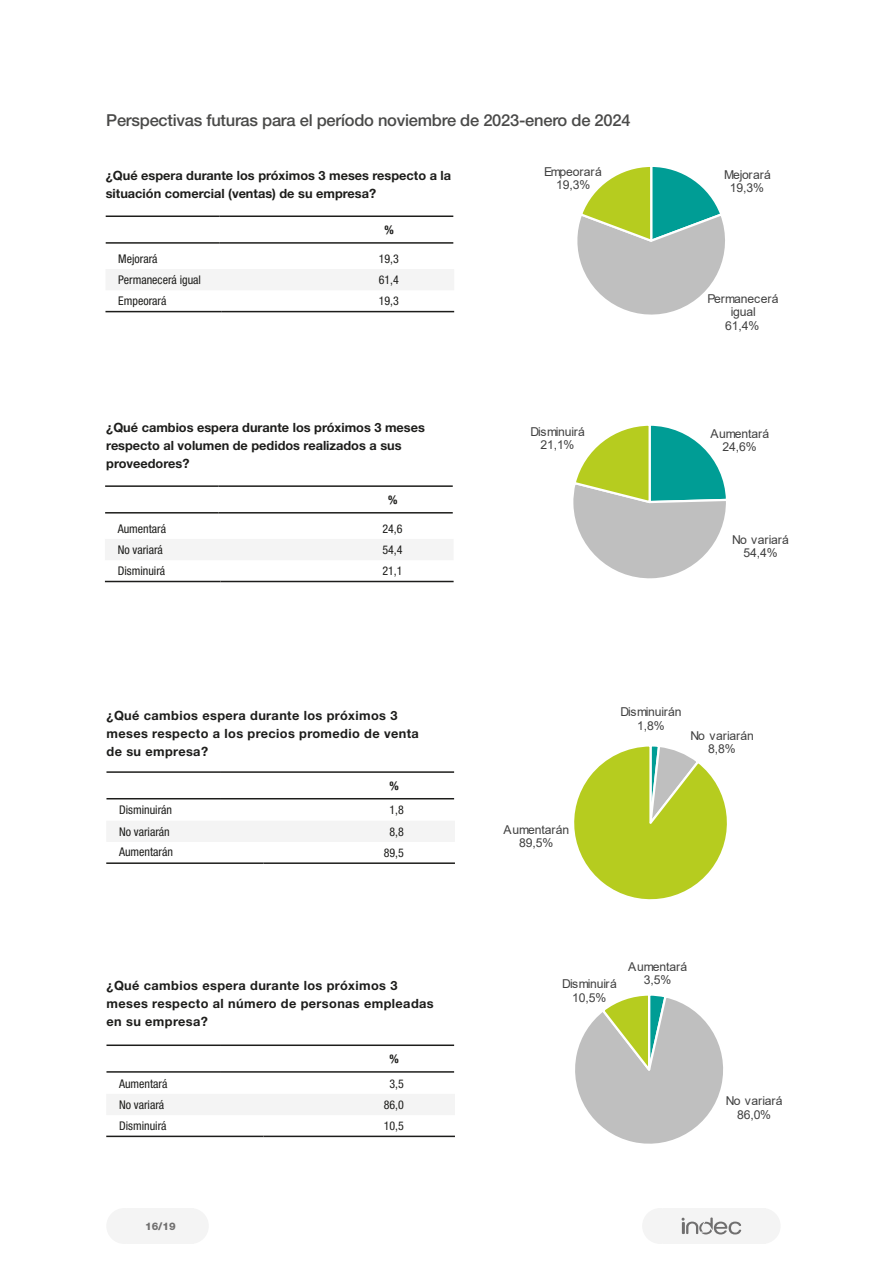
<style>
.page{position:relative;width:893px;height:1263px;background:#fff}
.page>*{position:absolute;margin:0;border:0;box-sizing:border-box;transform-origin:0 0}
.t1{font:500 16.5px "Helvetica Neue LT Std";letter-spacing:-.015em;color:#4a4a49}
.t2{font:700 12.75px/18px "Helvetica Neue LT Std";color:#1d1d1b}
.t3{font:700 12.75px/18px "Helvetica Neue LT Std";letter-spacing:.03em;color:#1d1d1b}
.t4{font:12.15px/13.4px "Arial";letter-spacing:-.01em;color:#404040;text-align:center}
.t5{font:condensed 12px "Helvetica Neue LT Std";color:#1d1d1b}
.t6{font:700 condensed 12px "Helvetica Neue LT Std";color:#1d1d1b}
.t7{font:800 10.5px "Helvetica Neue LT Std";color:#706f6f}
</style>
<div class="page">
<div style="left:642px;top:1208px;width:36px;height:36px;background:#f4f4f4;border-radius:50%"></div>
<div style="left:106px;top:1208px;width:36px;height:36px;background:#f4f4f4;border-radius:50%"></div>
<div style="left:745px;top:1208px;width:36px;height:36px;background:#f4f4f4;border-radius:50%"></div>
<div style="left:173px;top:1208px;width:36px;height:36px;background:#f4f4f4;border-radius:50%"></div>
<div style="left:663px;top:1208px;width:103px;height:36px;background:#f4f4f4"></div>
<div style="left:127px;top:1208px;width:67px;height:36px;background:#f4f4f4"></div>
<svg style="left:682px;top:1217px;width:59px;height:17px"></svg>
<svg style="left:105px;top:216px;width:349px;height:96px"></svg>
<hr style="left:106px;top:215px;width:113px;height:2px;background:#1d1d1b">
<hr style="left:219px;top:215px;width:234px;height:2px;background:#1d1d1b">
<hr style="left:106px;top:242px;width:113px;height:2px;background:#1d1d1b">
<hr style="left:219px;top:242px;width:234px;height:2px;background:#1d1d1b">
<hr style="left:105px;top:581px;width:116px;height:1px;background:#1d1d1b">
<hr style="left:221px;top:581px;width:233px;height:1px;background:#1d1d1b">
<svg style="left:105px;top:513px;width:349px;height:68px"></svg>
<hr style="left:105px;top:485px;width:114px;height:2px;background:#1d1d1b">
<hr style="left:219px;top:485px;width:234px;height:2px;background:#1d1d1b">
<hr style="left:105px;top:512px;width:114px;height:1px;background:#1d1d1b">
<hr style="left:219px;top:512px;width:234px;height:1px;background:#1d1d1b">
<hr style="left:106px;top:862px;width:158px;height:2px;background:#1d1d1b">
<hr style="left:264px;top:862px;width:191px;height:2px;background:#1d1d1b">
<svg style="left:106px;top:772px;width:349px;height:91px"></svg>
<hr style="left:106px;top:771px;width:114px;height:2px;background:#1d1d1b">
<hr style="left:220px;top:771px;width:234px;height:2px;background:#1d1d1b">
<hr style="left:106px;top:798px;width:114px;height:1px;background:#1d1d1b">
<hr style="left:220px;top:798px;width:234px;height:1px;background:#1d1d1b">
<hr style="left:106px;top:1135px;width:158px;height:2px;background:#1d1d1b">
<hr style="left:264px;top:1135px;width:191px;height:2px;background:#1d1d1b">
<svg style="left:106px;top:1045px;width:349px;height:91px"></svg>
<hr style="left:106px;top:1044px;width:114px;height:2px;background:#1d1d1b">
<hr style="left:220px;top:1044px;width:234px;height:2px;background:#1d1d1b">
<hr style="left:106px;top:1071px;width:114px;height:2px;background:#1d1d1b">
<hr style="left:220px;top:1071px;width:234px;height:2px;background:#1d1d1b">
<svg style="left:577px;top:167px;width:148px;height:148px"></svg>
<svg style="left:573px;top:425px;width:153px;height:154px"></svg>
<svg style="left:574px;top:746px;width:153px;height:154px"></svg>
<svg style="left:575px;top:995px;width:148px;height:149px"></svg>
<h1 class="t1" style="left:106px;top:110px;width:526px">Perspectivas futuras para el período noviembre de 2023-enero de 2024</h1>
<p class="t2" style="left:106px;top:166px;width:347px">¿Qué espera durante los próximos 3 meses respecto a la situación comercial (ventas) de su empresa?</p>
<p class="t6" style="left:384px;top:222px;width:11px">%</p>
<p class="t5" style="left:118px;top:252px;width:41px">Mejorará</p>
<p class="t5" style="left:379px;top:252px;width:22px">19,3</p>
<p class="t5" style="left:118px;top:273px;width:84px">Permanecerá igual</p>
<p class="t5" style="left:379px;top:273px;width:22px">61,4</p>
<p class="t5" style="left:118px;top:294px;width:50px">Empeorará</p>
<p class="t5" style="left:379px;top:294px;width:22px">19,3</p>
<p class="t2" style="left:106px;top:418px;width:320px">¿Qué cambios espera durante los próximos 3 meses respecto al volumen de pedidos realizados a sus proveedores?</p>
<p class="t6" style="left:388px;top:492px;width:11px">%</p>
<p class="t5" style="left:118px;top:521px;width:50px">Aumentará</p>
<p class="t5" style="left:382px;top:521px;width:22px">24,6</p>
<p class="t5" style="left:118px;top:543px;width:47px">No variará</p>
<p class="t5" style="left:382px;top:543px;width:22px">54,4</p>
<p class="t5" style="left:118px;top:564px;width:49px">Disminuirá</p>
<p class="t5" style="left:382px;top:564px;width:22px">21,1</p>
<p class="t4" style="left:544px;top:165px;width:59px">Empeorará<br>19,3%</p>
<p class="t4" style="left:530px;top:425px;width:56px">Disminuirá<br>21,1%</p>
<p class="t4" style="left:724px;top:168px;width:48px">Mejorará<br>19,3%</p>
<p class="t4" style="left:707px;top:291px;width:73px;line-height:14px">Permanecerá igual<br>61,4%</p>
<p class="t4" style="left:710px;top:427px;width:60px">Aumentará<br>24,6%</p>
<p class="t4" style="left:732px;top:532px;width:58px">No variará<br>54,4%</p>
<p class="t3" style="left:107px;top:706px;width:314px">¿Qué cambios espera durante los próximos 3 meses respecto a los precios promedio de venta de su empresa?</p>
<p class="t6" style="left:389px;top:778px;width:11px">%</p>
<p class="t5" style="left:119px;top:803px;width:55px">Disminuirán</p>
<p class="t5" style="left:389px;top:803px;width:16px">1,8</p>
<p class="t5" style="left:119px;top:824px;width:52px">No variarán</p>
<p class="t5" style="left:389px;top:824px;width:16px">8,8</p>
<p class="t5" style="left:119px;top:845px;width:55px">Aumentarán</p>
<p class="t5" style="left:384px;top:846px;width:22px">89,5</p>
<p class="t4" style="left:504px;top:823px;width:67px">Aumentarán<br>89,5%</p>
<p class="t4" style="left:620px;top:705px;width:63px">Disminuirán<br>1,8%</p>
<p class="t4" style="left:690px;top:729px;width:65px">No variarán<br>8,8%</p>
<p class="t3" style="left:107px;top:976px;width:329px">¿Qué cambios espera durante los próximos 3 meses respecto al número de personas empleadas en su empresa?</p>
<p class="t6" style="left:389px;top:1051px;width:11px">%</p>
<p class="t5" style="left:119px;top:1076px;width:50px">Aumentará</p>
<p class="t5" style="left:389px;top:1076px;width:16px">3,5</p>
<p class="t5" style="left:119px;top:1097px;width:47px">No variará</p>
<p class="t5" style="left:384px;top:1097px;width:22px">86,0</p>
<p class="t5" style="left:119px;top:1118px;width:49px">Disminuirá</p>
<p class="t5" style="left:384px;top:1119px;width:22px">10,5</p>
<p class="t7" style="left:145px;top:1220px;width:32px">16/19</p>
<p class="t4" style="left:562px;top:977px;width:56px">Disminuirá<br>10,5%</p>
<p class="t4" style="left:628px;top:960px;width:60px">Aumentará<br>3,5%</p>
<p class="t4" style="left:726px;top:1094px;width:58px">No variará<br>86,0%</p>
</div>
